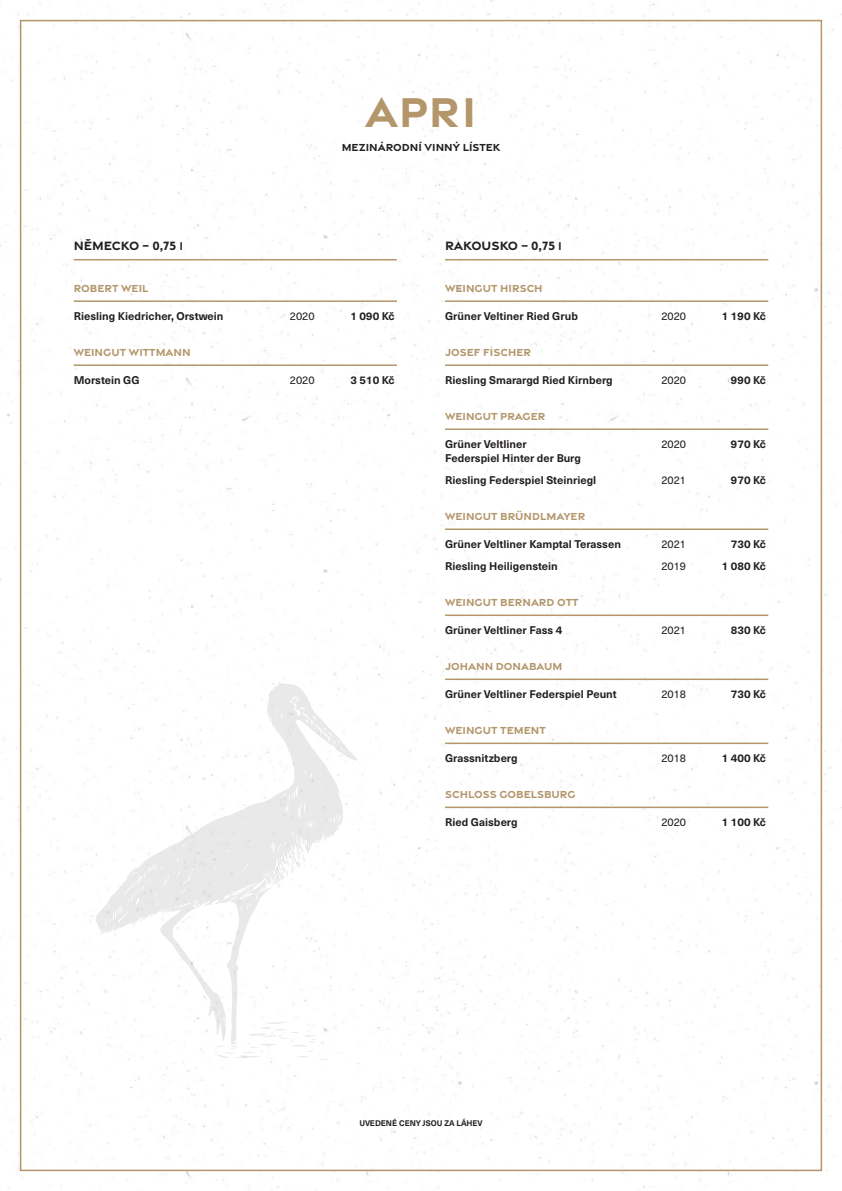
<style>
.page{position:relative;width:842px;height:1191px;background:#fff}
.page>*{position:absolute;margin:0;border:0;box-sizing:border-box;transform-origin:0 0}
.t1{font:700 45px "Gravesend Sans";color:#b3966a}
.t2{font:700 13px "Gravesend Sans";color:#231f20}
.t3{font:700 11px/22px "Neue Haas Unica W1 G";color:#231f20}
.t4{font:700 11px "Gravesend Sans";color:#b3966a}
.t5{font:11px "Neue Haas Unica W1 G";color:#231f20}
.t6{font:700 11px "Gravesend Sans";color:#231f20}
.t7{font:700 8px "Neue Haas Unica W1 G";color:#231f20}
.s1{font-family:"Neue Haas Unica W1 G";font-size:11px}
</style>
<div class="page">
<img style="left:0;top:0;width:842px;height:1190px">
<hr style="left:74px;top:259px;width:323px;height:1px;background:#b3966a">
<hr style="left:74px;top:300px;width:323px;height:2px;background:#b3966a">
<hr style="left:74px;top:364px;width:323px;height:2px;background:#b3966a">
<hr style="left:445px;top:259px;width:323px;height:1px;background:#b3966a">
<hr style="left:445px;top:300px;width:323px;height:2px;background:#b3966a">
<hr style="left:445px;top:364px;width:323px;height:2px;background:#b3966a">
<hr style="left:445px;top:428px;width:323px;height:2px;background:#b3966a">
<hr style="left:445px;top:528px;width:323px;height:2px;background:#b3966a">
<hr style="left:445px;top:614px;width:323px;height:2px;background:#b3966a">
<hr style="left:445px;top:678px;width:323px;height:2px;background:#b3966a">
<hr style="left:445px;top:742px;width:323px;height:2px;background:#b3966a">
<hr style="left:445px;top:806px;width:323px;height:2px;background:#b3966a">
<svg style="left:95px;top:683px;width:262px;height:361px"></svg>
<svg style="left:202px;top:994px;width:6px;height:7px"></svg>
<svg style="left:215px;top:1021px;width:115px;height:39px"></svg>
<svg style="left:227px;top:850px;width:78px;height:48px"></svg>
<h1 class="t1" style="left:366px;top:88px;width:112px">APRI</h1>
<p class="t6" style="left:342px;top:141px;width:160px">MEZINÁRODNÍ VINNÝ LÍSTEK</p>
<p class="t2" style="left:74px;top:239px;width:111px">NĚMECKO – 0,75 <span class="s1">l</span></p>
<p class="t4" style="left:74px;top:282px;width:76px">ROBERT WEIL</p>
<p class="t3" style="left:74px;top:305px;width:151px">Riesling Kiedricher, Orstwein</p>
<p class="t5" style="left:290px;top:311px;width:26px">2020</p>
<p class="t3" style="left:350px;top:305px;width:46px">1 090 Kč</p>
<p class="t4" style="left:74px;top:346px;width:118px">WEINGUT WITTMANN</p>
<p class="t3" style="left:74px;top:369px;width:67px">Morstein GG</p>
<p class="t5" style="left:290px;top:375px;width:26px">2020</p>
<p class="t3" style="left:350px;top:369px;width:46px">3 510 Kč</p>
<p class="t2" style="left:445px;top:239px;width:118px">RAKOUSKO – 0,75 <span class="s1">l</span></p>
<p class="t4" style="left:445px;top:282px;width:99px">WEINGUT HIRSCH</p>
<p class="t3" style="left:445px;top:305px;width:134px">Grüner Veltiner Ried Grub</p>
<p class="t5" style="left:661px;top:311px;width:26px">2020</p>
<p class="t3" style="left:722px;top:305px;width:46px">1 190 Kč</p>
<p class="t4" style="left:445px;top:346px;width:87px">JOSEF FISCHER</p>
<p class="t3" style="left:445px;top:369px;width:169px">Riesling Smarargd Ried Kirnberg</p>
<p class="t5" style="left:661px;top:375px;width:26px">2020</p>
<p class="t3" style="left:731px;top:369px;width:37px">990 Kč</p>
<p class="t4" style="left:445px;top:410px;width:102px">WEINGUT PRAGER</p>
<p class="t3" style="left:445px;top:433px;width:83px">Grüner Veltliner</p>
<p class="t5" style="left:661px;top:439px;width:26px">2020</p>
<p class="t3" style="left:731px;top:433px;width:37px">970 Kč</p>
<p class="t3" style="left:445px;top:447px;width:153px">Federspiel Hinter der Burg<br>Riesling Federspiel Steinriegl</p>
<p class="t5" style="left:661px;top:475px;width:26px">2021</p>
<p class="t3" style="left:731px;top:469px;width:37px">970 Kč</p>
<p class="t4" style="left:445px;top:510px;width:142px">WEINGUT BRÜNDLMAYER</p>
<p class="t3" style="left:445px;top:533px;width:177px">Grüner Veltliner Kamptal Terassen</p>
<p class="t5" style="left:661px;top:539px;width:26px">2021</p>
<p class="t3" style="left:731px;top:533px;width:37px">730 Kč</p>
<p class="t3" style="left:445px;top:555px;width:114px">Riesling Heiligenstein</p>
<p class="t5" style="left:661px;top:561px;width:26px">2019</p>
<p class="t3" style="left:722px;top:555px;width:46px">1 080 Kč</p>
<p class="t4" style="left:445px;top:596px;width:135px">WEINGUT BERNARD OTT</p>
<p class="t3" style="left:445px;top:619px;width:119px">Grüner Veltliner Fass 4</p>
<p class="t5" style="left:661px;top:625px;width:26px">2021</p>
<p class="t3" style="left:731px;top:619px;width:37px">830 Kč</p>
<p class="t4" style="left:445px;top:660px;width:119px">JOHANN DONABAUM</p>
<p class="t3" style="left:445px;top:683px;width:173px">Grüner Veltliner Federspiel Peunt</p>
<p class="t5" style="left:661px;top:689px;width:26px">2018</p>
<p class="t3" style="left:731px;top:683px;width:37px">730 Kč</p>
<p class="t4" style="left:445px;top:724px;width:102px">WEINGUT TEMENT</p>
<p class="t3" style="left:445px;top:747px;width:74px">Grassnitzberg</p>
<p class="t5" style="left:661px;top:753px;width:26px">2018</p>
<p class="t3" style="left:722px;top:747px;width:46px">1 400 Kč</p>
<p class="t4" style="left:445px;top:788px;width:132px">SCHLOSS GOBELSBURG</p>
<p class="t3" style="left:445px;top:811px;width:74px">Ried Gaisberg</p>
<p class="t5" style="left:661px;top:817px;width:26px">2020</p>
<p class="t3" style="left:722px;top:811px;width:46px">1 100 Kč</p>
<p class="t7" style="left:359px;top:1118px;width:125px">UVEDENÉ CENY JSOU ZA LÁHEV</p>
</div>
